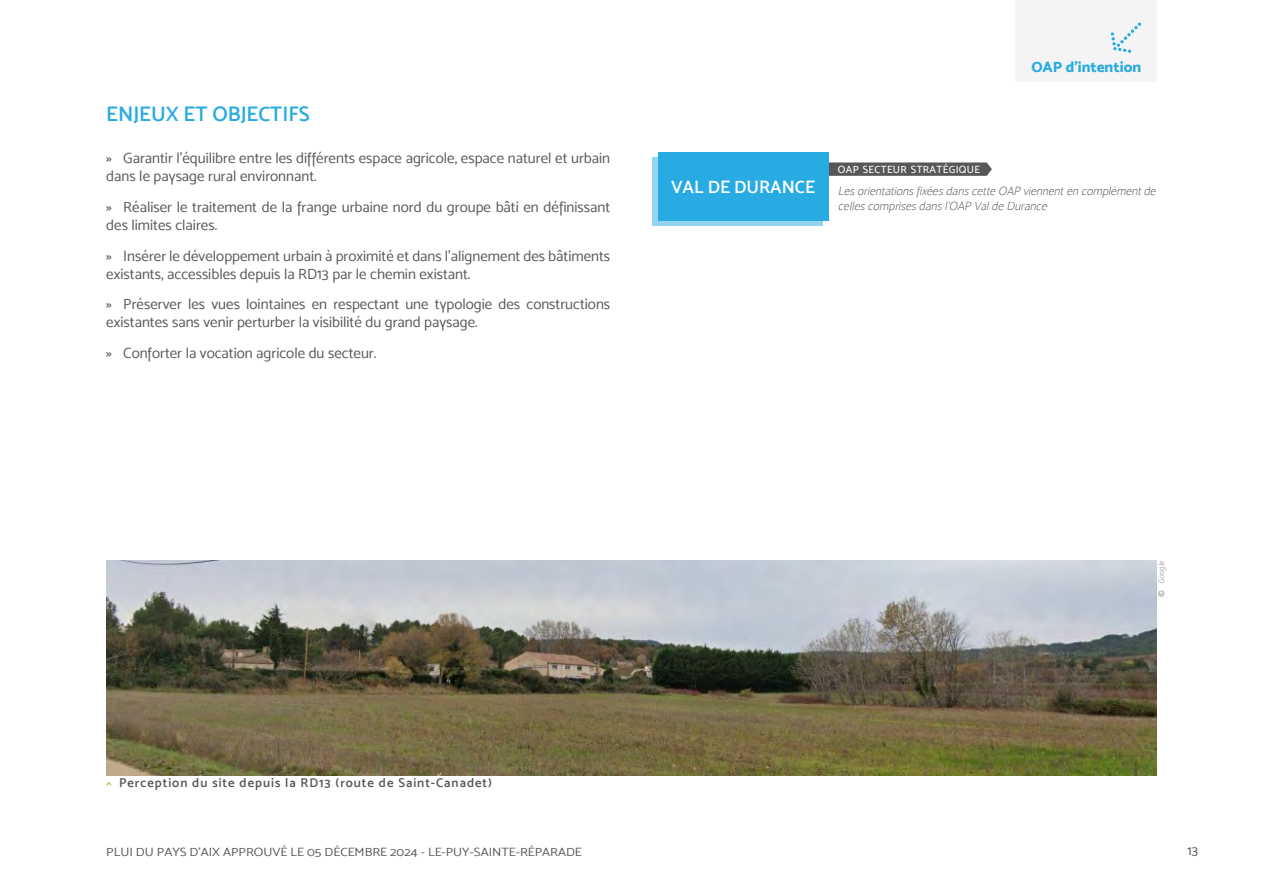
<style>
.page{position:relative;width:1263px;height:893px;background:#fff}
.page>*{position:absolute;margin:0;border:0;box-sizing:border-box;transform-origin:0 0}
.Titre_3_-_bleu{font:21px "Mosk Semi Bold 600";color:#28abe3}
.symbole3{font:18px "Mosk Semi Bold 600";color:#fff}
.t1{font:15px/18px "Mosk Normal 400";color:#575756}
.t2{font:15px "Mosk Extra Bold 800";color:#28abe3}
.t3{font:13.5px "Mosk Normal 400";color:#575756}
.t4{font:12.9px "Mosk Semi Bold 600";letter-spacing:.075em;color:#575756}
.symbole_2{font:italic 12px/14.4px "Mosk Thin 100";color:#575756}
.t5{font:12px "Mosk Normal 400";color:#575756;scale:1.1 1}
.symbole{font:10.5px "Mosk Medium 500";letter-spacing:.03em;color:#fff}
.t6{font:italic 8.25px "Mosk Extra Light 200";color:#909090}
.s1{font-family:"Mosk Medium 500"}
.s2{color:#abca41}
.s3{font-family:"Mosk Medium 500";font-style:normal}
</style>
<div class="page">
<img style="left:106px;top:561px;width:1051px;height:215px">
<div style="left:653px;top:158px;width:170px;height:68px;background:#93d5f1"></div>
<svg style="left:828px;top:162px;width:164px;height:14px;background:#626262"></svg>
<div style="left:658px;top:153px;width:170px;height:68px;background:#28abe3"></div>
<div style="left:1015px;top:0;width:142px;height:81px;background:#f4f4f4"></div>
<svg style="left:1110px;top:22px;width:31px;height:31px"></svg>
<p class="Titre_3_-_bleu" style="left:106px;top:102px;width:205px">ENJEUX ET OBJECTIFS</p>
<p class="t1" style="left:106px;top:149px;width:505px"><span class="s1">»</span> Garantir l’équilibre entre les différents espace agricole, espace naturel et urbain dans le paysage rural environnant.</p>
<p class="t1" style="left:106px;top:198px;width:505px"><span class="s1">»</span> Réaliser le traitement de la frange urbaine nord du groupe bâti en définissant des limites claires.</p>
<p class="t1" style="left:106px;top:247px;width:505px"><span class="s1">»</span> Insérer le développement urbain à proximité et dans l’alignement des bâtiments existants, accessibles depuis la RD13 par le chemin existant.</p>
<p class="t1" style="left:106px;top:295px;width:505px"><span class="s1">»</span> Préserver les vues lointaines en respectant une typologie des constructions existantes sans venir perturber la visibilité du grand paysage.</p>
<p class="t1" style="left:106px;top:344px;width:271px"><span class="s1">»</span> Conforter la vocation agricole du secteur.</p>
<p class="symbole" style="left:838px;top:163px;width:144px">OAP SECTEUR STRATÉGIQUE</p>
<p class="t2" style="left:1031px;top:57px;width:111px">OAP d'intention</p>
<p class="symbole3" style="left:671px;top:176px;width:146px">VAL DE DURANCE</p>
<p class="symbole_2" style="left:838px;top:184px;width:322px">Lesorientationsfixéesdanscette OAP viennenten complémentde cellescomprisesdansl’OAP Valde Durance</p>
<p class="t4" style="left:106px;top:775px;width:387px"><span class="s2">^</span> Perception du site depuis la RD13 (route de Saint-Canadet)</p>
<p class="t6" style="left:1156px;top:597px;width:39px;rotate:-90deg"><span class="s3">©</span> Goog le</p>
<p class="t5" style="left:106px;top:844px;width:434px">PLUI DU PAYS D’AIX APPROUVÉ LE 05 DÉCEMBRE 2024 - LE-PUY-SAINTE-RÉPARADE</p>
<p class="t3" style="left:1187px;top:842px;width:12px">13</p>
</div>
